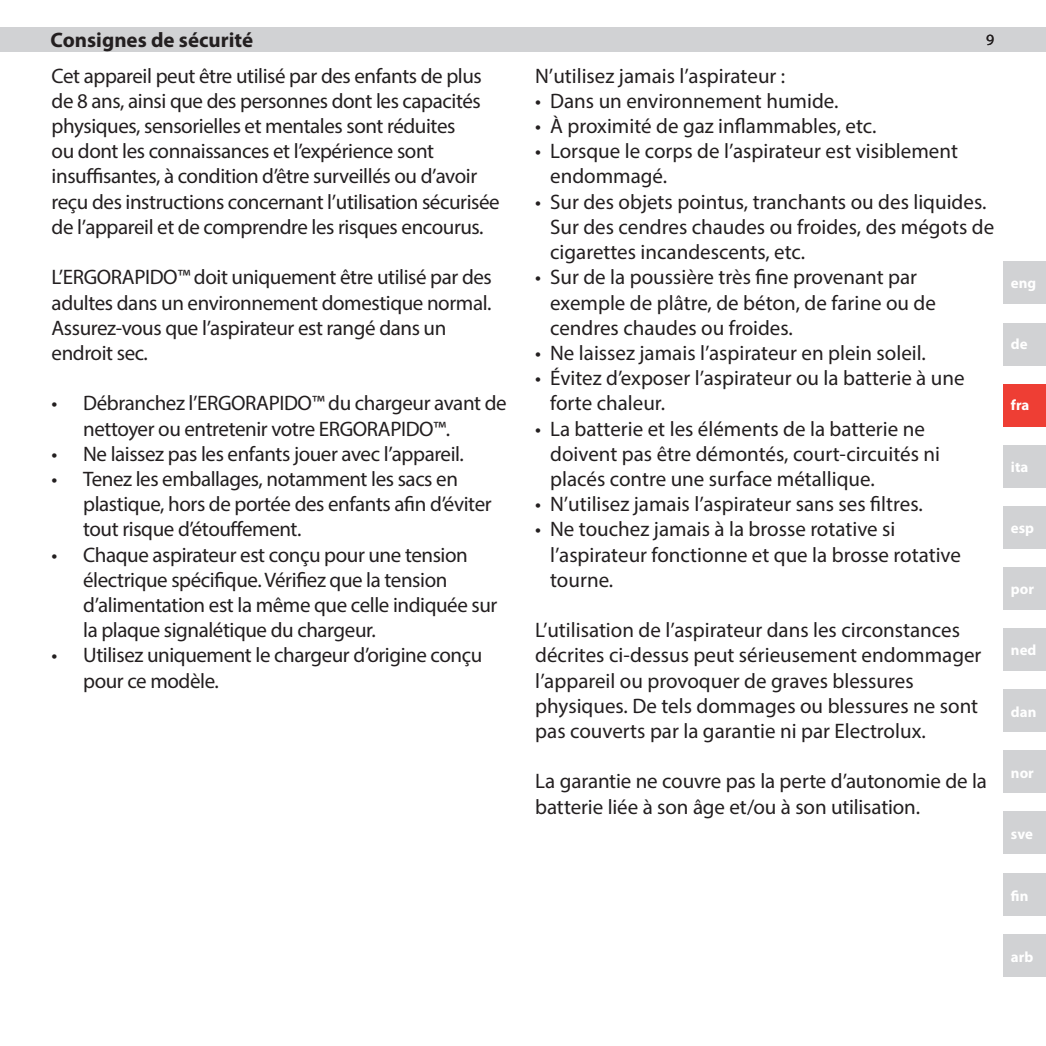
<style>
.page{position:relative;width:1046px;height:1046px;background:#fff}
.page>*{position:absolute;margin:0;border:0;box-sizing:border-box;transform-origin:0 0}
.Bulett{font:21px/25.2px "Myriad Pro";color:#231f20}
.Heading{font:21px/25.2px "Myriad Pro";letter-spacing:-.02em;color:#231f20}
.Bulett-2{font:21px/25.2px "Myriad Pro";letter-spacing:-.02em;color:#231f20}
.Heading-2{font:700 21px "Myriad Pro";color:#231f20}
.t1{font:15.75px "Myriad Pro";color:#231f20}
.t2{font:700 14.88px "Myriad Pro";color:#fff}
</style>
<div class="page">
<div style="left:0;top:27px;width:1046px;height:25px;background:#d1d2d4"></div>
<div style="left:1003px;top:689px;width:43px;height:43px;background:#d1d2d4"></div>
<div style="left:1003px;top:933px;width:43px;height:43px;background:#d1d2d4"></div>
<div style="left:1003px;top:628px;width:43px;height:43px;background:#d1d2d4"></div>
<div style="left:1003px;top:872px;width:43px;height:43px;background:#d1d2d4"></div>
<div style="left:1003px;top:567px;width:43px;height:42px;background:#d1d2d4"></div>
<div style="left:1003px;top:811px;width:43px;height:43px;background:#d1d2d4"></div>
<div style="left:1003px;top:506px;width:43px;height:43px;background:#d1d2d4"></div>
<div style="left:1003px;top:750px;width:43px;height:43px;background:#d1d2d4"></div>
<div style="left:1003px;top:445px;width:43px;height:43px;background:#d1d2d4"></div>
<div style="left:1003px;top:383px;width:43px;height:43px;background:#ee3e34"></div>
<div style="left:1003px;top:322px;width:43px;height:43px;background:#d1d2d4"></div>
<div style="left:1003px;top:261px;width:43px;height:43px;background:#d1d2d4"></div>
<p class="Heading-2" style="left:51px;top:27px;width:204px">Consignes de sécurité</p>
<p class="Heading" style="left:52px;top:63px;width:432px">Cet appareil peut être utilisé par des enfants de plus</p>
<p class="Heading" style="left:52px;top:88px;width:431px">de 8 ans, ainsi que des personnes dont les capacités</p>
<p class="Heading" style="left:52px;top:113px;width:405px">physiques, sensorielles et mentales sont réduites</p>
<p class="Heading" style="left:52px;top:138px;width:384px">ou dont les connaissances et l’expérience sont</p>
<p class="Heading" style="left:52px;top:163px;width:427px">insuffisantes, à condition d’être surveillés ou d’avoir</p>
<p class="Heading" style="left:52px;top:189px;width:449px">reçu des instructions concernant l’utilisation sécurisée</p>
<p class="Heading" style="left:52px;top:214px;width:433px">de l’appareil et de comprendre les risques encourus.</p>
<p class="Heading" style="left:52px;top:264px;width:442px">L’ERGORAPIDO™ doit uniquement être utilisé par des adultes dans un environnement domestique normal.</p>
<p class="Heading" style="left:52px;top:315px;width:396px">Assurez-vous que l’aspirateur est rangé dans un endroit sec.</p>
<p class="Bulett-2" style="left:83px;top:390px;width:425px;text-indent:-31px">• Débranchez l’ERGORAPIDO™ du chargeur avant de nettoyer ou entretenir votre ERGORAPIDO™.</p>
<p class="Bulett-2" style="left:52px;top:441px;width:414px">• Ne laissez pas les enfants jouer avec l’appareil.</p>
<p class="Bulett-2" style="left:83px;top:466px;width:410px;text-indent:-31px">• Tenez les emballages, notamment les sacs en plastique, hors de portée des enfants afin d’éviter tout risque d’étouffement.</p>
<p class="Bulett-2" style="left:83px;top:541px;width:416px;text-indent:-31px">• Chaque aspirateur est conçu pour une tension électrique spécifique. Vérifiez que la tension d’alimentation est la même que celle indiquée sur la plaque signalétique du chargeur.</p>
<p class="Bulett-2" style="left:83px;top:642px;width:401px;text-indent:-31px">• Utilisez uniquement le chargeur d’origine conçu pour ce modèle.</p>
<p class="t1" style="left:986px;top:30px;width:10px">9</p>
<p class="Bulett" style="left:535px;top:63px;width:251px">N’utilisez jamais l’aspirateur :</p>
<p class="Bulett" style="left:535px;top:88px;width:305px">• Dans un environnement humide.</p>
<p class="Bulett" style="left:535px;top:113px;width:343px">• À proximité de gaz inflammables, etc.</p>
<p class="Bulett" style="left:550px;top:138px;width:409px;text-indent:-15px">• Lorsque le corps de l’aspirateur est visiblement endommagé.</p>
<p class="Bulett" style="left:550px;top:189px;width:445px;text-indent:-15px">• Sur des objets pointus, tranchants ou des liquides.<br>Sur des cendres chaudes ou froides, des mégots de cigarettes incandescents, etc.</p>
<p class="Bulett" style="left:550px;top:264px;width:387px;text-indent:-15px">• Sur de la poussière très fine provenant par exemple de plâtre, de béton, de farine ou de cendres chaudes ou froides.</p>
<p class="Bulett" style="left:535px;top:340px;width:392px">• Ne laissez jamais l’aspirateur en plein soleil.</p>
<p class="Bulett" style="left:550px;top:365px;width:416px;text-indent:-15px">• Évitez d’exposer l’aspirateur ou la batterie à une forte chaleur.</p>
<p class="Bulett" style="left:550px;top:415px;width:391px;text-indent:-15px">• La batterie et les éléments de la batterie ne doivent pas être démontés, court-circuités ni placés contre une surface métallique.</p>
<p class="Bulett" style="left:535px;top:491px;width:389px">• N’utilisez jamais l’aspirateur sans ses filtres.</p>
<p class="Bulett" style="left:550px;top:516px;width:412px;text-indent:-15px">• Ne touchez jamais à la brosse rotative si l’aspirateur fonctionne et que la brosse rotative tourne.</p>
<p class="Bulett" style="left:535px;top:617px;width:448px">L’utilisation de l’aspirateur dans les circonstances décrites ci-dessus peut sérieusement endommager l’appareil ou provoquer de graves blessures physiques. De tels dommages ou blessures ne sont pas couverts par la garantie ni par Electrolux.</p>
<p class="Bulett" style="left:535px;top:768px;width:453px">La garantie ne couvre pas la perte d’autonomie de la batterie liée à son âge et/ou à son utilisation.</p>
<p class="t2" style="left:1011px;top:273px;width:27px">eng</p>
<p class="t2" style="left:1011px;top:334px;width:18px">de</p>
<p class="t2" style="left:1011px;top:396px;width:20px">fra</p>
<p class="t2" style="left:1011px;top:457px;width:19px">ita</p>
<p class="t2" style="left:1011px;top:518px;width:25px">esp</p>
<p class="t2" style="left:1011px;top:579px;width:25px">por</p>
<p class="t2" style="left:1011px;top:641px;width:27px">ned</p>
<p class="t2" style="left:1011px;top:702px;width:27px">dan</p>
<p class="t2" style="left:1011px;top:763px;width:24px">nor</p>
<p class="t2" style="left:1011px;top:824px;width:23px">sve</p>
<p class="t2" style="left:1011px;top:886px;width:19px">fin</p>
<p class="t2" style="left:1011px;top:947px;width:24px">arb</p>
</div>
